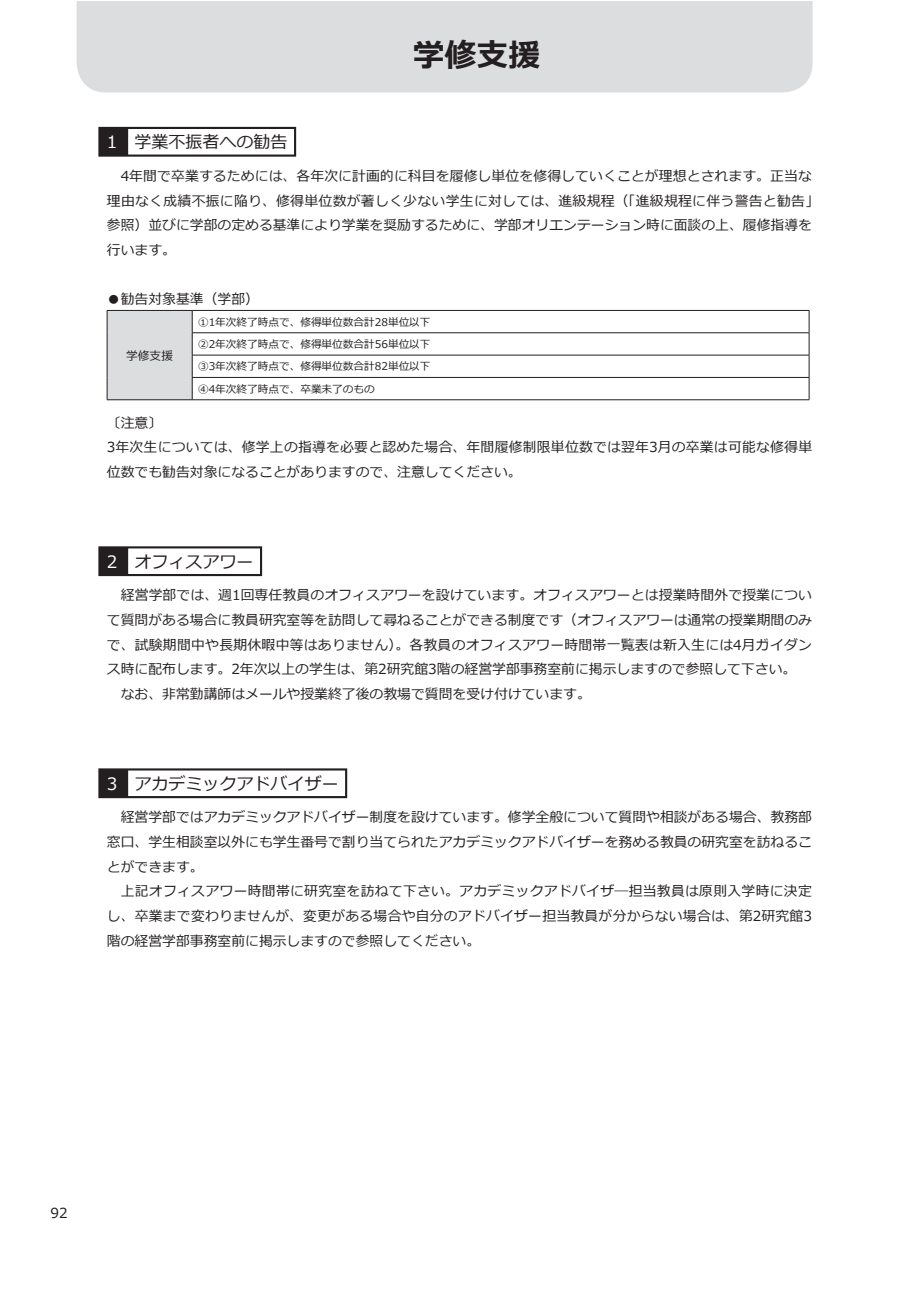
<style>
.page{position:relative;width:919px;height:1289px;background:#fff}
.page>*{position:absolute;margin:0;border:0;box-sizing:border-box;transform-origin:0 0}
.t1{font:700 31.95px "Meiryo";color:#231f20}
.t2{font:16.95px "Meiryo";color:#231f20}
.t3{font:13.8px/24.6px "Meiryo";color:#231f20}
.t4{font:11.7px "Meiryo";color:#231f20}
.t5{font:10.65px/22.4px "Meiryo";color:#231f20;text-align:justify}
.s1{color:#fff}
</style>
<div class="page">
<div style="left:77px;top:1px;width:735px;height:91px;background:#dcdddf"></div>
<div style="left:98px;top:127px;width:198px;height:30px;background:#231f20"></div>
<div style="left:128px;top:129px;width:166px;height:25px;background:#fff"></div>
<div style="left:98px;top:546px;width:164px;height:30px;background:#231f20"></div>
<div style="left:128px;top:548px;width:132px;height:26px;background:#fff"></div>
<div style="left:98px;top:768px;width:249px;height:30px;background:#231f20"></div>
<div style="left:128px;top:770px;width:217px;height:26px;background:#fff"></div>
<div style="left:107px;top:310px;width:85px;height:90px;background:#dcdddf"></div>
<hr style="left:192px;top:310px;width:617px;height:1px;background:#231f20">
<svg style="left:808px;top:311px;width:1px;height:88px"></svg>
<hr style="left:192px;top:399px;width:617px;height:1px;background:#231f20">
<hr style="left:192px;top:332px;width:617px;height:1px;background:#231f20">
<hr style="left:192px;top:355px;width:617px;height:1px;background:#231f20">
<hr style="left:192px;top:377px;width:617px;height:1px;background:#231f20">
<hr style="left:107px;top:310px;width:85px;height:1px;background:#231f20">
<svg style="left:107px;top:311px;width:1px;height:88px"></svg>
<svg style="left:192px;top:311px;width:1px;height:88px"></svg>
<hr style="left:107px;top:399px;width:85px;height:1px;background:#231f20">
<h1 class="t1" style="left:412px;top:33px;width:129px">学修支援</h1>
<p class="t2" style="left:107px;top:130px;width:182px"><span class="s1">1</span>　学業不振者への勧告</p>
<p class="t3" style="left:107px;top:164px;width:713px;text-indent:14px">4年間で卒業するためには、各年次に計画的に科目を履修し単位を修得していくことが理想とされます。正当な理由なく成績不振に陥り、修得単位数が著しく少ない学生に対しては、進級規程（「進級規程に伴う警告と勧告」参照）並びに学部の定める基準により学業を奨励するために、学部オリエンテーション時に面談の上、履修指導を行います。</p>
<p class="t3" style="left:107px;top:288px;width:154px">●勧告対象基準（学部）</p>
<p class="t5" style="left:198px;top:311px;width:234px">①1年次終了時点で、修得単位数合計28単位以下②2年次終了時点で、修得単位数合計56単位以下③3年次終了時点で、修得単位数合計82単位以下④4年次終了時点で、卒業未了のもの</p>
<p class="t3" style="left:107px;top:411px;width:706px">〔注意〕<br>3年次生については、修学上の指導を必要と認めた場合、年間履修制限単位数では翌年3月の卒業は可能な修得単位数でも勧告対象になることがありますので、注意してください。</p>
<p class="t4" style="left:126px;top:347px;width:48px">学修支援</p>
<p class="t2" style="left:107px;top:549px;width:148px"><span class="s1">2</span>　オフィスアワー</p>
<p class="t3" style="left:107px;top:583px;width:706px">　経営学部では、週1回専任教員のオフィスアワーを設けています。オフィスアワーとは授業時間外で授業について質問がある場合に教員研究室等を訪問して尋ねることができる制度です（オフィスアワーは通常の授業期間のみで、試験期間中や長期休暇中等はありません）。各教員のオフィスアワー時間帯一覧表は新入生には4月ガイダンス時に配布します。2年次以上の学生は、第2研究館3階の経営学部事務室前に掲示しますので参照して下さい。　なお、非常勤講師はメールや授業終了後の教場で質問を受け付けています。</p>
<p class="t2" style="left:107px;top:771px;width:233px"><span class="s1">3</span>　アカデミックアドバイザー</p>
<p class="t3" style="left:107px;top:805px;width:706px;text-align:justify;text-indent:14px">経営学部ではアカデミックアドバイザー制度を設けています。修学全般について質問や相談がある場合、教務部窓口、学生相談室以外にも学生番号で割り当てられたアカデミックアドバイザーを務める教員の研究室を訪ねることができます。</p>
<p class="t3" style="left:107px;top:879px;width:706px;text-align:justify;text-indent:14px">上記オフィスアワー時間帯に研究室を訪ねて下さい。アカデミックアドバイザ―担当教員は原則入学時に決定し、卒業まで変わりませんが、変更がある場合や自分のアドバイザー担当教員が分からない場合は、第2研究館3階の経営学部事務室前に掲示しますので参照してください。</p>
<p class="t3" style="left:50px;top:1201px;width:19px">92</p>
</div>
